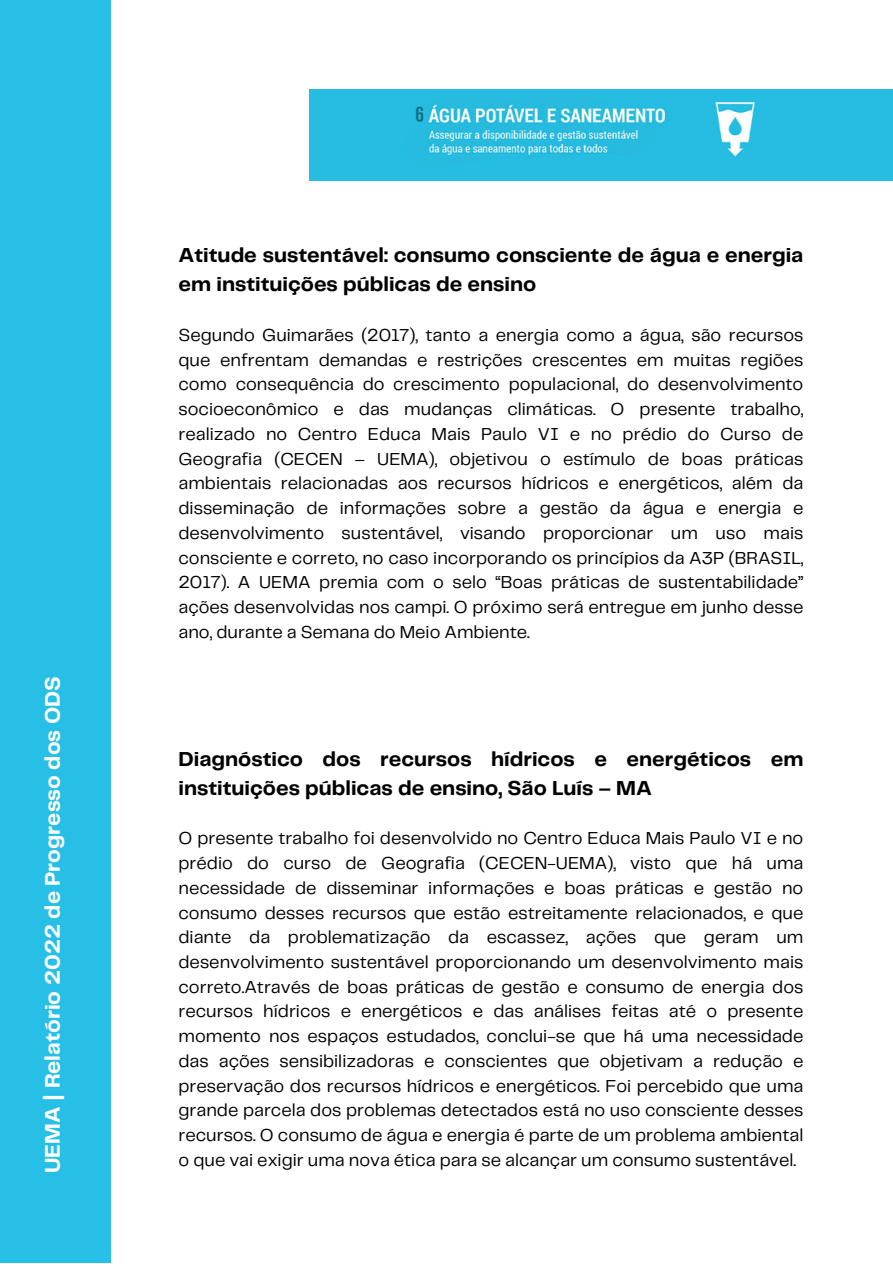
<style>
.page{position:relative;width:893px;height:1264px;background:#fff}
.page>*{position:absolute;margin:0;border:0;box-sizing:border-box;transform-origin:0 0}
.t1{font:700 21.9px "Telegraf";color:#fff}
.t2{font:700 21px/29.2px "Telegraf";color:#000}
.t3{font:18px/24.8px "Telegraf";color:#000;text-align:justify}
</style>
<div class="page">
<div style="left:0;top:0;width:110px;height:1262px;background:#27bfe6"></div>
<img style="left:310px;top:89px;width:582px;height:91px">
<p class="t1" style="left:43px;top:1173px;width:498px;rotate:-90deg">UEMA | Relatório 2022 de Progresso dos ODS</p>
<p class="t2" style="left:178px;top:242px;width:626px">Atitude sustentável: consumo consciente de água e energia em instituições públicas de ensino</p>
<p class="t3" style="left:178px;top:323px;width:626px">Segundo Guimarães (2017), tanto a energia como a água, são recursos que enfrentam demandas e restrições crescentes em muitas regiões como consequência do crescimento populacional, do desenvolvimento socioeconômico e das mudanças climáticas. O presente trabalho, realizado no Centro Educa Mais Paulo VI e no prédio do Curso de Geografia (CECEN – UEMA), objetivou o estímulo de boas práticas ambientais relacionadas aos recursos hídricos e energéticos, além da disseminação de informações sobre a gestão da água e energia e desenvolvimento sustentável, visando proporcionar um uso mais consciente e correto, no caso incorporando os princípios da A3P (BRASIL, 2017). A UEMA premia com o selo “Boas práticas de sustentabilidade” ações desenvolvidas nos campi. O próximo será entregue em junho desse ano, durante a Semana do Meio Ambiente.</p>
<p class="t2" style="left:178px;top:745px;width:626px">Diagnóstico dos recursos hídricos e energéticos em instituições públicas de ensino, São Luís – MA</p>
<p class="t3" style="left:178px;top:826px;width:626px">O presente trabalho foi desenvolvido no Centro Educa Mais Paulo VI e no prédio do curso de Geografia (CECEN-UEMA), visto que há uma necessidade de disseminar informações e boas práticas e gestão no consumo desses recursos que estão estreitamente relacionados, e que diante da problematização da escassez, ações que geram um desenvolvimento sustentável proporcionando um desenvolvimento mais correto.Através de boas práticas de gestão e consumo de energia dos recursos hídricos e energéticos e das análises feitas até o presente momento nos espaços estudados, conclui-se que há uma necessidade das ações sensibilizadoras e conscientes que objetivam a redução e preservação dos recursos hídricos e energéticos. Foi percebido que uma grande parcela dos problemas detectados está no uso consciente desses recursos. O consumo de água e energia é parte de um problema ambiental o que vai exigir uma nova ética para se alcançar um consumo sustentável.</p>
</div>
